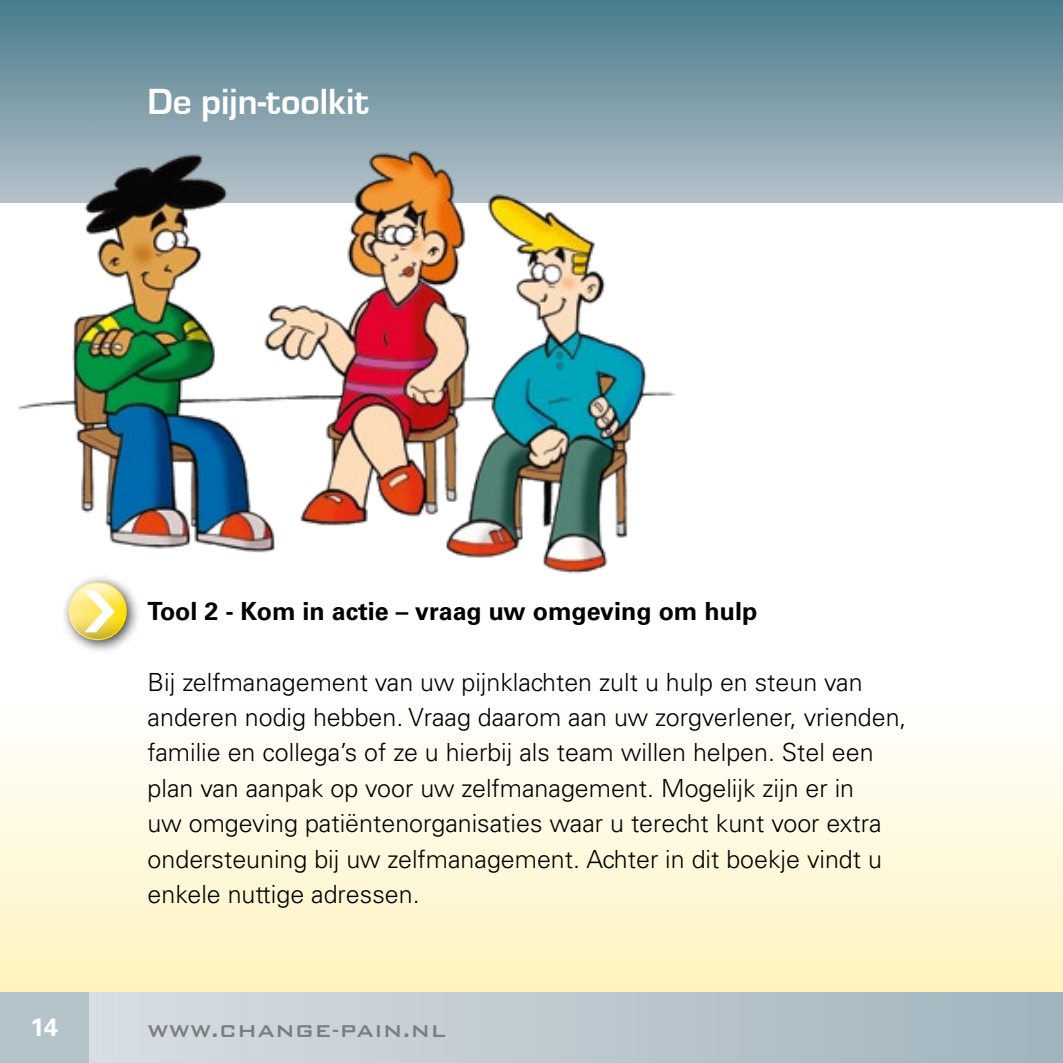
<style>
.page{position:relative;width:1063px;height:1063px;background:#fff}
.page>*{position:absolute;margin:0;border:0;box-sizing:border-box;transform-origin:0 0}
.t1{font:37.5px "Eurostile T Bold";color:#fff}
.t2{font:300 25px/35.5px "Univers CE";color:#000}
.t3{font:700 25px "Univers CE";color:#000}
.t4{font:700 25px "Univers CE";color:#fff}
.t5{font:500 23px "Bank Gothic";color:#7a7f82}
</style>
<div class="page">
<svg style="left:0;top:743px;width:1062px;height:249px;background:#fff8d9"></svg>
<div style="left:0;top:0;width:1063px;height:202px;background:linear-gradient(to bottom,#477c8b,#b5c0c9)"></div>
<div style="left:71px;top:992px;width:992px;height:71px;background:linear-gradient(to right,#dadfe4,#a1b4bd)"></div>
<div style="left:0;top:992px;width:89px;height:71px;background:#b5c3ca"></div>
<img style="left:0;top:119px;width:712px;height:455px">
<div style="left:61px;top:574px;width:80px;height:80px;background:#000;opacity:.75"></div>
<svg style="left:69px;top:582px;width:58px;height:58px"></svg>
<svg style="left:71px;top:584px;width:54px;height:55px"></svg>
<hr style="left:1062px;top:0;width:1px;height:1063px;background:#fff">
<h1 class="t1" style="left:148px;top:80px;width:223px">De pijn-toolkit</h1>
<p class="t3" style="left:148px;top:596px;width:611px">Tool 2 - Kom in actie – vraag uw omgeving om hulp</p>
<p class="t2" style="left:148px;top:665px;width:760px">Bij zelfmanagement van uw pijnklachten zult u hulp en steun van anderen nodig hebben. Vraag daarom aan uw zorgverlener, vrienden, familie en collega’s of ze u hierbij als team willen helpen. Stel een plan van aanpak op voor uw zelfmanagement. Mogelijk zijn er in<br>uw omgeving patiëntenorganisaties waar u terecht kunt voor extra ondersteuning bij uw zelfmanagement. Achter in dit boekje vindt u enkele nuttige adressen.</p>
<p class="t4" style="left:30px;top:1012px;width:29px">14</p>
<p class="t5" style="left:148px;top:1013px;width:300px">WWW.CHANGE-PAIN.NL</p>
</div>
